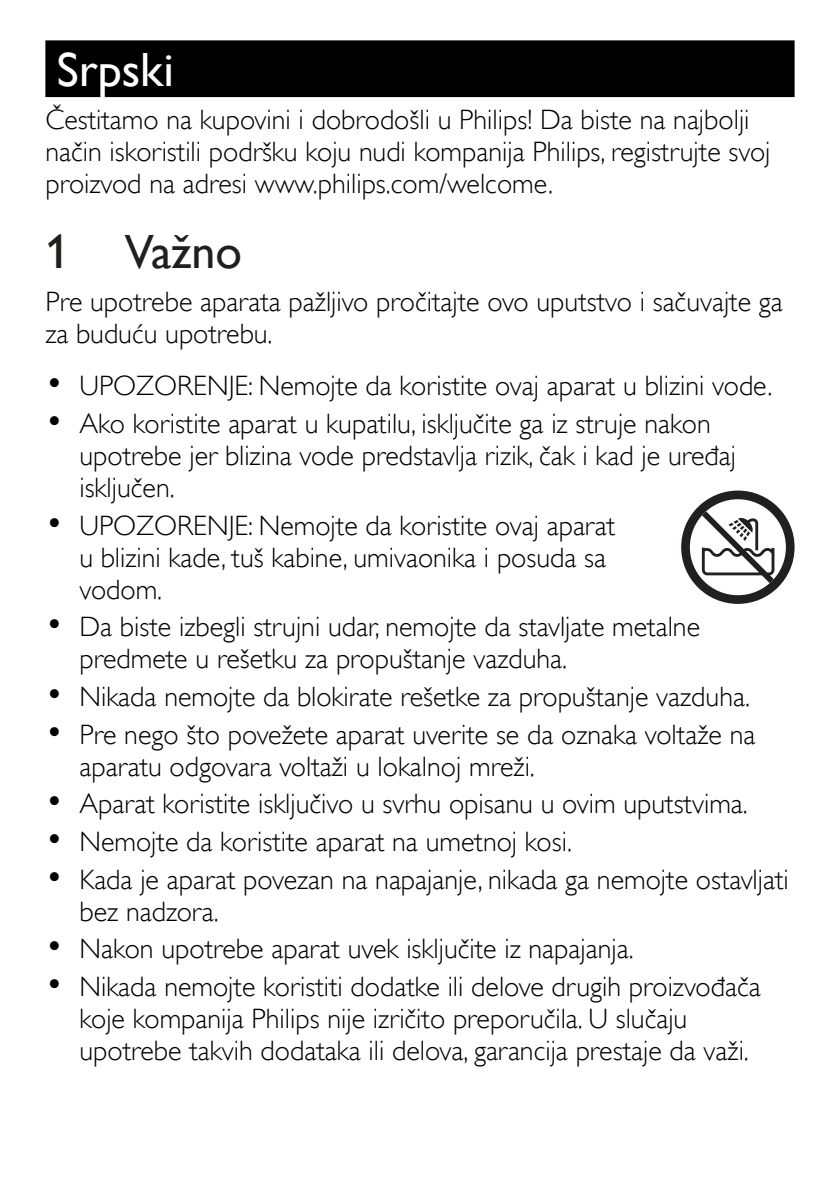
<style>
.page{position:relative;width:840px;height:1191px;background:#fff}
.page>*{position:absolute;margin:0;border:0;box-sizing:border-box;transform-origin:0 0}
.t1{font:48px "Gill Sans Alt One WGL";color:#fff}
.t2{font:48px "Gill Sans Alt One WGL";color:#211e1e}
.t3{font:28px/32px "Gill Sans Alt One WGL Light";color:#000}
.s1{font-size:36px}
</style>
<div class="page">
<div style="left:45px;top:40px;width:749px;height:57px;background:#000"></div>
<div style="left:680px;top:490px;width:114px;height:114px;background:#221f20;border-radius:50%"></div>
<div style="left:689px;top:499px;width:96px;height:96px;background:#fff;border-radius:50%"></div>
<svg style="left:693px;top:503px;width:86px;height:86px"></svg>
<h1 class="t1" style="left:57px;top:37px;width:118px">Srpski</h1>
<p class="t3" style="left:45px;top:104px;width:726px">Čestitamo na kupovini i dobrodošli u Philips! Da biste na najbolji način iskoristili podršku koju nudi kompanija Philips, registrujte svoj proizvod na adresi www.philips.com/welcome.</p>
<h1 class="t2" style="left:45px;top:219px;width:198px">1 Važno</h1>
<p class="t3" style="left:45px;top:286px;width:738px">Pre upotrebe aparata pažljivo pročitajte ovo uputstvo i sačuvajte ga za buduću upotrebu.</p>
<p class="t3" style="left:45px;top:370px;width:728px"><span class="s1">•</span> UPOZORENJE: Nemojte da koristite ovaj aparat u blizini vode.</p>
<p class="t3" style="left:79px;top:408px;width:657px;text-indent:-34px"><span class="s1">•</span> Ako koristite aparat u kupatilu, isključite ga iz struje nakon upotrebe jer blizina vode predstavlja rizik, čak i kad je uređaj isključen.</p>
<p class="t3" style="left:79px;top:509px;width:537px;text-indent:-34px"><span class="s1">•</span> UPOZORENJE: Nemojte da koristite ovaj aparat u blizini kade, tuš kabine, umivaonika i posuda sa vodom.</p>
<p class="t3" style="left:79px;top:611px;width:621px;text-indent:-34px"><span class="s1">•</span> Da biste izbegli strujni udar, nemojte da stavljate metalne predmete u rešetku za propuštanje vazduha.</p>
<p class="t3" style="left:45px;top:681px;width:705px"><span class="s1">•</span> Nikada nemojte da blokirate rešetke za propuštanje vazduha.</p>
<p class="t3" style="left:79px;top:718px;width:677px;text-indent:-34px"><span class="s1">•</span> Pre nego što povežete aparat uverite se da oznaka voltaže na aparatu odgovara voltaži u lokalnoj mreži.</p>
<p class="t3" style="left:45px;top:788px;width:703px"><span class="s1">•</span> Aparat koristite isključivo u svrhu opisanu u ovim uputstvima.</p>
<p class="t3" style="left:45px;top:826px;width:528px"><span class="s1">•</span> Nemojte da koristite aparat na umetnoj kosi.</p>
<p class="t3" style="left:79px;top:863px;width:710px;text-indent:-34px"><span class="s1">•</span> Kada je aparat povezan na napajanje, nikada ga nemojte ostavljati bez nadzora.</p>
<p class="t3" style="left:45px;top:933px;width:589px"><span class="s1">•</span> Nakon upotrebe aparat uvek isključite iz napajanja.</p>
<p class="t3" style="left:79px;top:971px;width:682px;text-indent:-34px"><span class="s1">•</span> Nikada nemojte koristiti dodatke ili delove drugih proizvođača koje kompanija Philips nije izričito preporučila. U slučaju upotrebe takvih dodataka ili delova, garancija prestaje da važi.</p>
</div>
